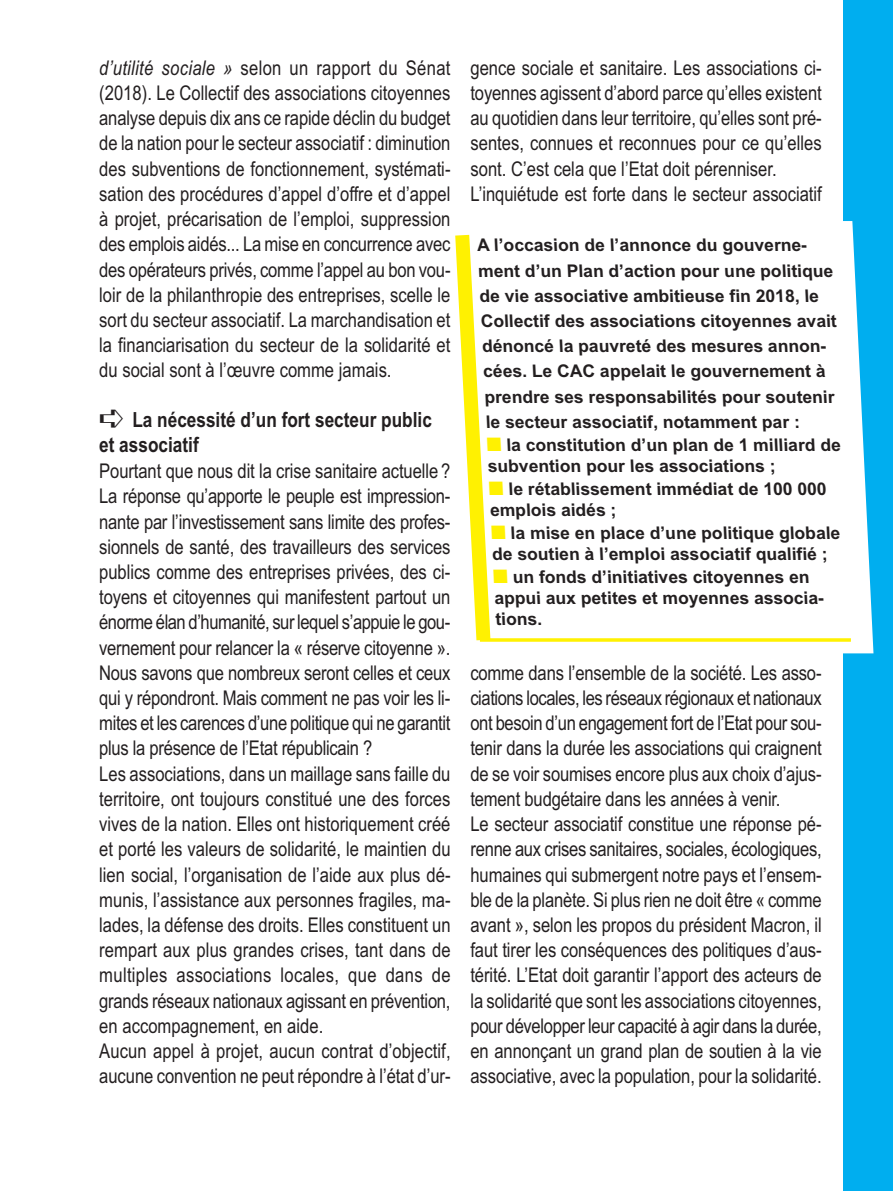
<style>
.page{position:relative;width:893px;height:1191px;background:#fff}
.page>*{position:absolute;margin:0;border:0;box-sizing:border-box;transform-origin:0 0}
.t1{font:700 21px/24.5px "Arial Narrow";color:#231f20}
.t2{font:20.3px/25.2px "Arial Narrow";letter-spacing:-.005em;color:#231f20}
.t3{font:700 17.5px/21.2px "Arial";color:#231f20}
.s1{font-style:italic}
.s2{color:#fff101}
</style>
<div class="page">
<div style="left:843px;top:0;width:50px;height:1191px;background:#00aeef"></div>
<svg style="left:843px;top:221px;width:30px;height:432px;fill:#fff"></svg>
<svg style="left:498px;top:638px;width:353px;height:4px"></svg>
<svg style="left:455px;top:234px;width:43px;height:408px"></svg>
<p class="t2" style="left:99px;top:55px;width:353px;text-align:justify"><span class="s1">d’utilité sociale »</span> selon un rapport du Sénat (2018). Le Collectif des associations citoyennes analyse depuis dix ans ce rapide déclin du budget de la nation pour le secteur associatif : diminution des subventions de fonctionnement, systémati&shy;sation des procédures d’appel d’offre et d’appel à projet, précarisation de l’emploi, suppression des emplois aidés... La mise en concurrence avec des opérateurs privés, comme l’appel au bon vou&shy;loir de la philanthropie des entreprises, scelle le sort du secteur associatif. La marchandisation et la financiarisation du secteur de la solidarité et du social sont à l’œuvre comme jamais.</p>
<p class="t1" style="left:99px;top:407px;width:334px;text-indent:33px">La nécessité d’un fort secteur public et associatif</p>
<p class="t2" style="left:99px;top:458px;width:353px">Pourtant que nous dit la crise sanitaire actuelle?<br>La réponse qu’apporte le peuple est impression&shy;nante par l’investissement sans limite des profes&shy;sionnels de santé, des travailleurs des services publics comme des entreprises privées, des ci&shy;toyens et citoyennes qui manifestent partout un énorme élan d’humanité, sur lequel s’appuie le gou&shy;vernement pour relancer la « réserve citoyenne ».<br>Nous savons que nombreux seront celles et ceux qui y répondront. Mais comment ne pas voir les li&shy;mites et les carences d’une politique qui ne garantit plus la présence de l’Etat républicain ?<br>Les associations, dans un maillage sans faille du territoire, ont toujours constitué une des forces vives de la nation. Elles ont historiquement créé et porté les valeurs de solidarité, le maintien du lien social, l’organisation de l’aide aux plus dé&shy;munis, l’assistance aux personnes fragiles, ma&shy;lades, la défense des droits. Elles constituent un rempart aux plus grandes crises, tant dans de multiples associations locales, que dans de grands réseaux nationaux agissant en prévention, en accompagnement, en aide.<br>Aucun appel à projet, aucun contrat d’objectif, aucune convention ne peut répondre à l’état d’ur-</p>
<p class="t2" style="left:470px;top:55px;width:353px">gence sociale et sanitaire. Les associations ci&shy;toyennes agissent d’abord parce qu’elles existent au quotidien dans leur territoire, qu’elles sont pré&shy;sentes, connues et reconnues pour ce qu’elles sont. C’est cela que l’Etat doit pérenniser.<br>L’inquiétude est forte dans le secteur associatif</p>
<p class="t3" style="left:477px;top:235px;width:333px">A l’occasion de l’annonce du gouverne-</p>
<p class="t3" style="left:479px;top:260px;width:358px">ment d’un Plan d’action pour une politique</p>
<p class="t3" style="left:480px;top:285px;width:342px">de vie associative ambitieuse fin 2018, le</p>
<p class="t3" style="left:481px;top:310px;width:359px">Collectif des associations citoyennes avait</p>
<p class="t3" style="left:482px;top:335px;width:347px">dénoncé la pauvreté des mesures annon-</p>
<p class="t3" style="left:484px;top:361px;width:345px">cées. Le CAC appelait le gouvernement à</p>
<p class="t3" style="left:485px;top:386px;width:352px">prendre ses responsabilités pour soutenir</p>
<p class="t3" style="left:486px;top:411px;width:317px">le secteur associatif, notamment par :</p>
<p class="t3" style="left:487px;top:434px;width:357px"><span class="s2">■</span> la constitution d’un plan de 1 milliard de subvention pour les associations ;</p>
<p class="t3" style="left:489px;top:478px;width:340px"><span class="s2">■</span> le rétablissement immédiat de 100 000 emplois aidés ;</p>
<p class="t3" style="left:491px;top:522px;width:352px"><span class="s2">■</span> la mise en place d’une politique globale de soutien à l’emploi associatif qualifié ;</p>
<p class="t3" style="left:494px;top:566px;width:333px"><span class="s2">■</span> un fonds d’initiatives citoyennes en appui aux petites et moyennes associa&shy;tions.</p>
<p class="t2" style="left:470px;top:660px;width:353px">comme dans l’ensemble de la société. Les asso&shy;ciations locales, les réseaux régionaux et nationaux ont besoin d’un engagement fort de l’Etat pour sou&shy;tenir dans la durée les associations qui craignent de se voir soumises encore plus aux choix d’ajus&shy;tement budgétaire dans les années à venir.<br>Le secteur associatif constitue une réponse pé&shy;renne aux crises sanitaires, sociales, écologiques, humaines qui submergent notre pays et l’ensem&shy;ble de la planète. Si plus rien ne doit être « comme avant », selon les propos du président Macron, il faut tirer les conséquences des politiques d’aus&shy;térité. L’Etat doit garantir l’apport des acteurs de la solidarité que sont les associations citoyennes, pour développer leur capacité à agir dans la durée, en annonçant un grand plan de soutien à la vie associative, avec la population, pour la solidarité.</p>
</div>
